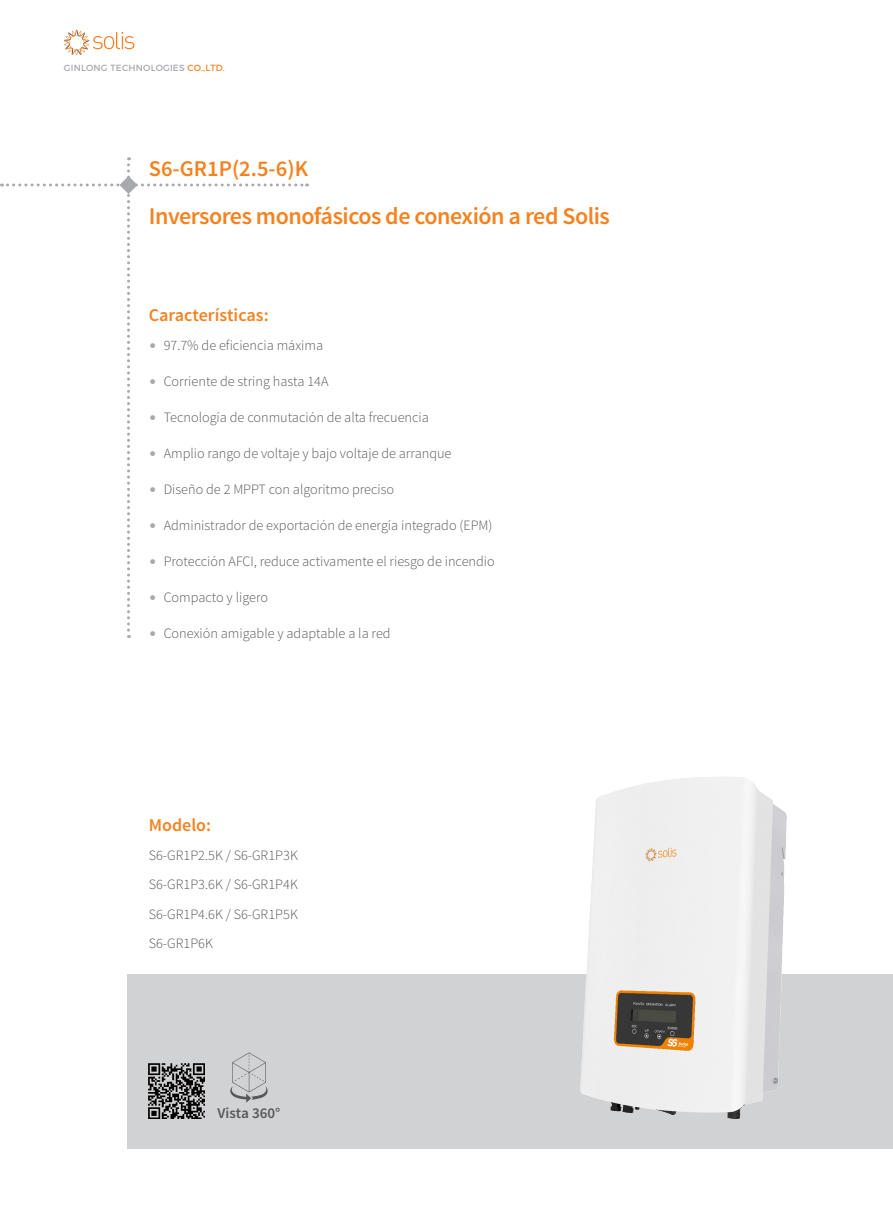
<style>
.page{position:relative;width:893px;height:1212px;background:#fff}
.page>*{position:absolute;margin:0;border:0;box-sizing:border-box;transform-origin:0 0}
.t1{font:600 24px "Source Sans Pro";letter-spacing:-.02em;color:#f58220}
.t2{font:600 22.5px "Source Sans Pro";color:#f58220}
.t3{font:600 18px "Source Sans Pro";color:#f58220}
.t4{font:600 15px "Source Sans Pro";color:#57585a}
.t5{font:300 14.25px/29.5px "Source Sans Pro";color:#57585a;text-align:justify}
.t6{font:9px "Montserrat";letter-spacing:.025em;color:#a8a9ad}
.s1{color:#f58220}
.s2{color:#a8a9ad}
</style>
<div class="page">
<div style="left:128px;top:974px;width:765px;height:174px;background:#d1d2d4"></div>
<svg style="left:64px;top:30px;width:70px;height:25px"></svg>
<img style="left:149px;top:1063px;width:55px;height:55px">
<img style="left:580px;top:777px;width:207px;height:341px">
<svg style="left:230px;top:1052px;width:38px;height:51px"></svg>
<svg style="left:1px;top:157px;width:307px;height:481px"></svg>
<p class="t6" style="left:64px;top:63px;width:163px">GINLONG TECHNOLOGIES <span class="s1">CO.,LTD.</span></p>
<h2 class="t2" style="left:149px;top:154px;width:161px">S6-GR1P(2.5-6)K</h2>
<h1 class="t1" style="left:149px;top:201px;width:463px">Inversores monofásicos de conexión a red Solis</h1>
<p class="t3" style="left:149px;top:304px;width:121px">Características:</p>
<p class="t5" style="left:149px;top:330px;width:176px"><span class="s2">•</span> 97.7% de eficiencia máxima</p>
<p class="t5" style="left:149px;top:366px;width:181px"><span class="s2">•</span> Corriente de string hasta 14A</p>
<p class="t5" style="left:149px;top:402px;width:282px"><span class="s2">•</span> Tecnología de conmutación de alta frecuencia</p>
<p class="t5" style="left:149px;top:438px;width:304px"><span class="s2">•</span> Amplio rango de voltaje y bajo voltaje de arranque</p>
<p class="t5" style="left:149px;top:474px;width:247px"><span class="s2">•</span> Diseño de 2 MPPT con algoritmo preciso</p>
<p class="t5" style="left:149px;top:510px;width:345px"><span class="s2">•</span> Administrador de exportación de energía integrado (EPM)</p>
<p class="t5" style="left:149px;top:546px;width:347px"><span class="s2">•</span> Protección AFCI, reduce activamente el riesgo de incendio</p>
<p class="t5" style="left:149px;top:582px;width:121px"><span class="s2">•</span> Compacto y ligero</p>
<p class="t5" style="left:149px;top:618px;width:243px"><span class="s2">•</span> Conexión amigable y adaptable a la red</p>
<p class="t3" style="left:149px;top:814px;width:64px">Modelo:</p>
<p class="t5" style="left:149px;top:840px;width:151px">S6-GR1P2.5K / S6-GR1P3K S6-GR1P3.6K / S6-GR1P4K S6-GR1P4.6K / S6-GR1P5K S6-GR1P6K</p>
<p class="t4" style="left:218px;top:1104px;width:64px">Vista 360°</p>
</div>
